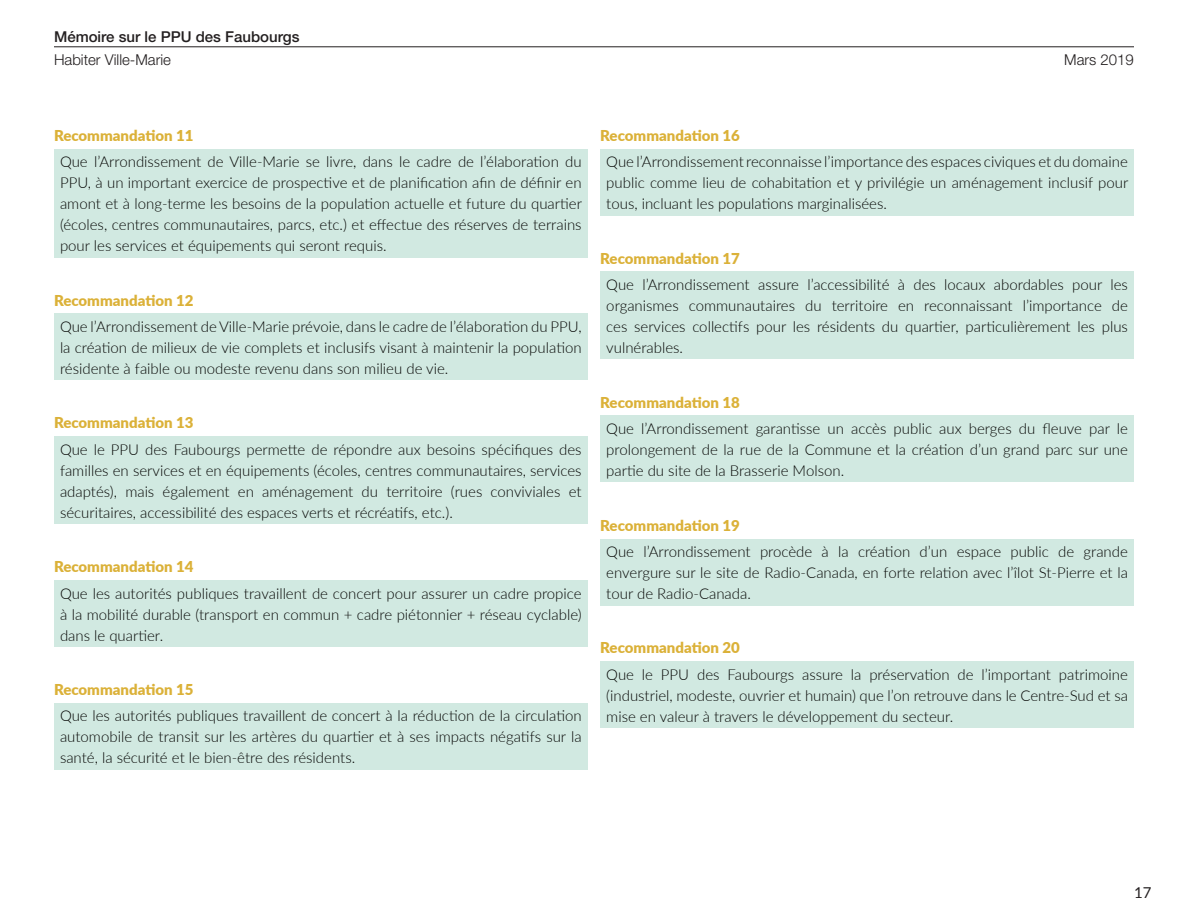
<style>
.page{position:relative;width:1188px;height:918px;background:#fff}
.page>*{position:absolute;margin:0;border:0;box-sizing:border-box;transform-origin:0 0}
.Titre_6{font:300 15px/21px "Lato";color:#040503;text-align:justify}
.Titre_6-2{font:900 15px "Lato";color:#dbb138}
.t1{font:500 15px "Helvetica Neue LT Std";color:#231f20}
.t2{font:300 15px "Helvetica Neue LT Std";color:#231f20}
.t3{font:15px "Lato";color:#231f20}
</style>
<div class="page">
<hr style="left:54px;top:46px;width:1080px;height:1px;background:#231f20">
<div style="left:54px;top:149px;width:534px;height:108px;background:#d1e9e1"></div>
<div style="left:54px;top:314px;width:534px;height:66px;background:#d1e9e1"></div>
<div style="left:600px;top:272px;width:534px;height:87px;background:#d1e9e1"></div>
<div style="left:600px;top:416px;width:534px;height:66px;background:#d1e9e1"></div>
<div style="left:600px;top:539px;width:534px;height:66px;background:#d1e9e1"></div>
<div style="left:600px;top:662px;width:534px;height:66px;background:#d1e9e1"></div>
<div style="left:54px;top:437px;width:534px;height:87px;background:#d1e9e1"></div>
<div style="left:54px;top:580px;width:534px;height:67px;background:#d1e9e1"></div>
<div style="left:54px;top:703px;width:534px;height:66px;background:#d1e9e1"></div>
<div style="left:600px;top:149px;width:534px;height:66px;background:#d1e9e1"></div>
<p class="t1" style="left:54px;top:28px;width:247px">Mémoire sur le PPU des Faubourgs</p>
<p class="t2" style="left:54px;top:51px;width:119px">Habiter Ville-Marie</p>
<p class="t2" style="left:1064px;top:51px;width:71px">Mars 2019</p>
<p class="Titre_6-2" style="left:54px;top:124px;width:141px">Recommandation 11</p>
<p class="Titre_6" style="left:60px;top:151px;width:523px">Que l’Arrondissement de Ville-Marie se livre, dans le cadre de l’élaboration du PPU, à un important exercice de prospective et de planification afin de définir en amont et à long-terme les besoins de la population actuelle et future du quartier (écoles, centres communautaires, parcs, etc.) et effectue des réserves de terrains pour les services et équipements qui seront requis.</p>
<p class="Titre_6-2" style="left:54px;top:289px;width:141px">Recommandation 12</p>
<p class="Titre_6" style="left:60px;top:316px;width:523px">Que l’Arrondissement de Ville-Marie prévoie, dans le cadre de l’élaboration du PPU, la création de milieux de vie complets et inclusifs visant à maintenir la population résidente à faible ou modeste revenu dans son milieu de vie.</p>
<p class="Titre_6-2" style="left:54px;top:412px;width:141px">Recommandation 13</p>
<p class="Titre_6" style="left:60px;top:438px;width:523px">Que le PPU des Faubourgs permette de répondre aux besoins spécifiques des familles en services et en équipements (écoles, centres communautaires, services adaptés), mais également en aménagement du territoire (rues conviviales et sécuritaires, accessibilité des espaces verts et récréatifs, etc.).</p>
<p class="Titre_6-2" style="left:54px;top:555px;width:141px">Recommandation 14</p>
<p class="Titre_6" style="left:60px;top:582px;width:523px">Que les autorités publiques travaillent de concert pour assurer un cadre propice à la mobilité durable (transport en commun + cadre piétonnier + réseau cyclable) dans le quartier.</p>
<p class="Titre_6-2" style="left:54px;top:678px;width:141px">Recommandation 15</p>
<p class="Titre_6" style="left:60px;top:705px;width:523px">Que les autorités publiques travaillent de concert à la réduction de la circulation automobile de transit sur les artères du quartier et à ses impacts négatifs sur la santé, la sécurité et le bien-être des résidents.</p>
<p class="Titre_6-2" style="left:600px;top:124px;width:141px">Recommandation 16</p>
<p class="Titre_6" style="left:606px;top:151px;width:523px">Que l’Arrondissement reconnaisse l’importance des espaces civiques et du domaine public comme lieu de cohabitation et y privilégie un aménagement inclusif pour tous, incluant les populations marginalisées.</p>
<p class="Titre_6-2" style="left:600px;top:247px;width:141px">Recommandation 17</p>
<p class="Titre_6" style="left:606px;top:274px;width:523px">Que l’Arrondissement assure l’accessibilité à des locaux abordables pour les organismes communautaires du territoire en reconnaissant l’importance de ces services collectifs pour les résidents du quartier, particulièrement les plus vulnérables.</p>
<p class="Titre_6-2" style="left:600px;top:391px;width:141px">Recommandation 18</p>
<p class="Titre_6" style="left:606px;top:418px;width:523px">Que l’Arrondissement garantisse un accès public aux berges du fleuve par le prolongement de la rue de la Commune et la création d’un grand parc sur une partie du site de la Brasserie Molson.</p>
<p class="Titre_6-2" style="left:600px;top:514px;width:141px">Recommandation 19</p>
<p class="Titre_6" style="left:606px;top:541px;width:523px">Que l’Arrondissement procède à la création d’un espace public de grande envergure sur le site de Radio-Canada, en forte relation avec l’îlot St-Pierre et la tour de Radio-Canada.</p>
<p class="Titre_6-2" style="left:600px;top:637px;width:141px">Recommandation 20</p>
<p class="Titre_6" style="left:606px;top:663px;width:523px">Que le PPU des Faubourgs assure la préservation de l’important patrimoine (industriel, modeste, ouvrier et humain) que l’on retrouve dans le Centre-Sud et sa mise en valeur à travers le développement du secteur.</p>
<p class="t3" style="left:1134px;top:881px;width:19px">17</p>
</div>
